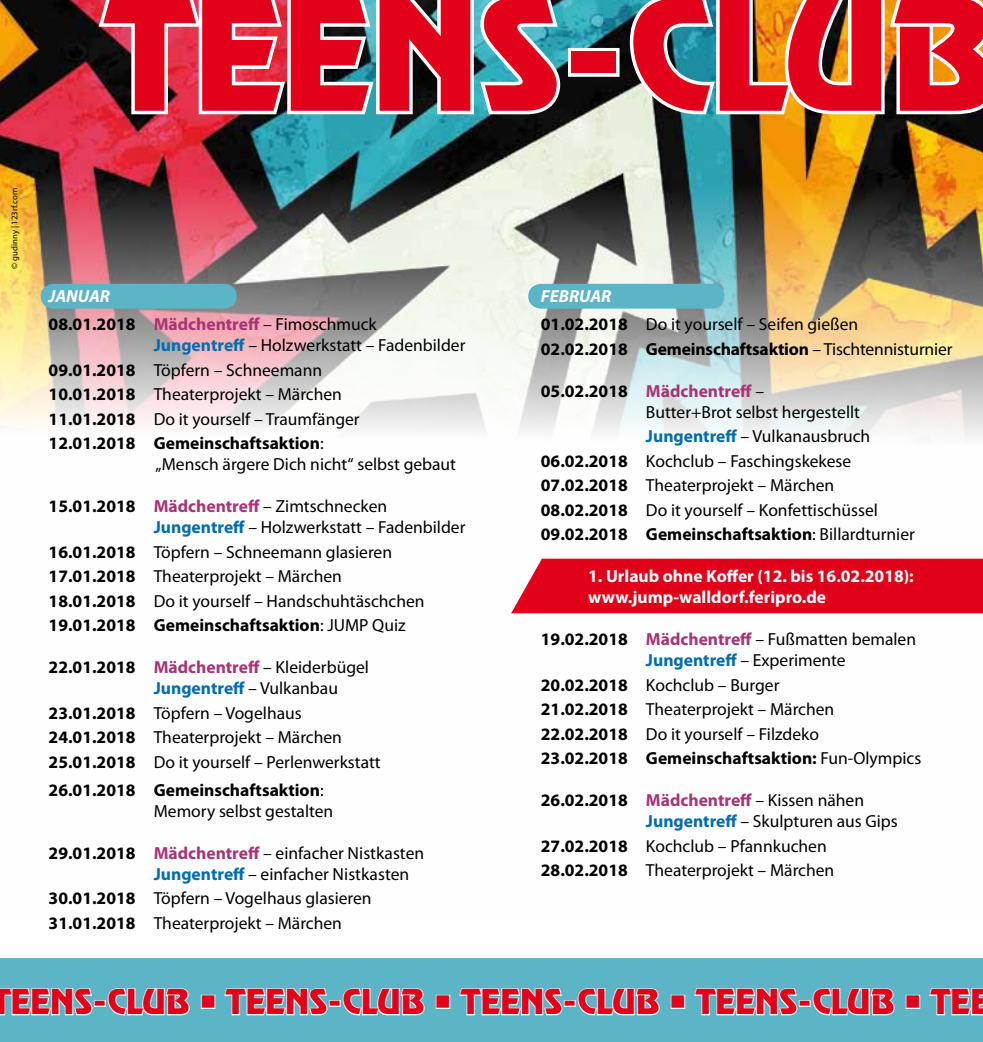
<style>
.page{position:relative;width:983px;height:1042px;background:#fff}
.page>*{position:absolute;margin:0;border:0;box-sizing:border-box;transform-origin:0 0}
.t1{font:138.25px "Revue";color:#e2001a}
.t2{font:30.8px "Revue";color:#e2001a}
.t3{font:17.5px/24.5px "Myriad Pro";color:#000}
.t4{font:700 17.5px/21px "Myriad Pro";color:#000}
.t5{font:700 17.5px/21px "Myriad Pro";color:#fff}
.t6{font:700 17.5px/28px "Myriad Pro";color:#a63576}
.t7{font:8.75px "Myriad Pro";color:#000}
.s1{font-style:italic;color:#fff}
.s2{color:#000}
.s3{font-weight:400;color:#000}
.s4{font-weight:700;color:#006db0}
.s5{font-weight:700}
.s6{font-weight:700;color:#a63576}
.s7{font-weight:400}
.s8{font-weight:700;font-style:italic;color:#fff}
</style>
<div class="page">
<img style="left:0;top:0;width:982px;height:614px">
<div style="left:41px;top:284px;width:196px;height:25px;background:#5cb5c6;border-radius:12px"></div>
<div style="left:528px;top:284px;width:196px;height:25px;background:#5cb5c6;border-radius:12px"></div>
<div style="left:0;top:958px;width:982px;height:84px;background:#5cb5c6"></div>
<svg style="left:0;top:988px;width:93px;height:28px"></svg>
<div style="left:94px;top:1000px;width:12px;height:7px;border:2px solid #fff"></div>
<svg style="left:107px;top:988px;width:83px;height:28px"></svg>
<div style="left:201px;top:995px;width:14px;height:14px;border:2px solid #fff"></div>
<svg style="left:224px;top:988px;width:104px;height:28px"></svg>
<div style="left:329px;top:1000px;width:11px;height:7px;border:2px solid #fff"></div>
<svg style="left:342px;top:988px;width:83px;height:28px"></svg>
<div style="left:435px;top:995px;width:15px;height:14px;border:2px solid #fff"></div>
<svg style="left:459px;top:988px;width:104px;height:28px"></svg>
<div style="left:563px;top:1000px;width:12px;height:7px;border:2px solid #fff"></div>
<svg style="left:577px;top:988px;width:83px;height:28px"></svg>
<div style="left:670px;top:995px;width:15px;height:14px;border:2px solid #fff"></div>
<svg style="left:694px;top:988px;width:104px;height:28px"></svg>
<div style="left:798px;top:1000px;width:12px;height:7px;border:2px solid #fff"></div>
<svg style="left:812px;top:988px;width:83px;height:28px"></svg>
<div style="left:905px;top:995px;width:14px;height:14px;border:2px solid #fff"></div>
<svg style="left:929px;top:988px;width:53px;height:28px"></svg>
<img style="left:94px;top:0;width:469px;height:118px">
<div style="left:568px;top:48px;width:51px;height:29px;border:7px solid #fff"></div>
<img style="left:626px;top:0;width:356px;height:118px">
<h1 class="t1" style="left:107px;top:-37px;width:892px">TEENS-CLUB</h1>
<p class="t7" style="left:9px;top:268px;width:82px;rotate:-90deg">© gudinny | 123rf.com</p>
<p class="t6" style="left:49px;top:281px;width:329px"><span class="s1">JANUAR<br></span><span class="s2">08.01.2018</span> Mädchentreff <span class="s3">– Fimoschmuck</span></p>
<p class="t3" style="left:49px;top:333px;width:418px;text-indent:105px"><span class="s4">Jungentreff</span> – Holzwerkstatt – Fadenbilder <span class="s5">09.01.2018</span> Töpfern – Schneemann<br><span class="s5">10.01.2018</span> Theaterprojekt – Märchen<br><span class="s5">11.01.2018</span> Do it yourself – Traumfänger<br><span class="s5">12.01.2018 Gemeinschaftsaktion</span>:</p>
<p class="t3" style="left:155px;top:452px;width:302px">„Mensch ärgere Dich nicht“ selbst gebaut</p>
<p class="t3" style="left:154px;top:495px;width:313px;line-height:21px;text-indent:-105px"><span class="s5">15.01.2018</span> <span class="s6">Mädchentreff</span> – Zimtschnecken<br><span class="s4">Jungentreff</span> – Holzwerkstatt – Fadenbilder</p>
<p class="t3" style="left:49px;top:539px;width:377px"><span class="s5">16.01.2018</span> Töpfern – Schneemann glasieren <span class="s5">17.01.2018</span> Theaterprojekt – Märchen <span class="s5">18.01.2018</span> Do it yourself – Handschuhtäschchen <span class="s5">19.01.2018 Gemeinschaftsaktion</span>: JUMP Quiz</p>
<p class="t3" style="left:154px;top:656px;width:217px;line-height:21px;text-indent:-105px"><span class="s5">22.01.2018</span> <span class="s6">Mädchentreff</span> – Kleiderbügel<br><span class="s4">Jungentreff</span> – Vulkanbau</p>
<p class="t3" style="left:49px;top:700px;width:333px"><span class="s5">23.01.2018</span> Töpfern – Vogelhaus<br><span class="s5">24.01.2018</span> Theaterprojekt – Märchen<br><span class="s5">25.01.2018</span> Do it yourself – Perlenwerkstatt</p>
<p class="t4" style="left:154px;top:778px;width:181px;text-indent:-105px">26.01.2018 Gemeinschaftsaktion<span class="s7">:<br>Memory selbst gestalten</span></p>
<p class="t3" style="left:154px;top:842px;width:272px;line-height:21px;text-indent:-105px"><span class="s5">29.01.2018</span> <span class="s6">Mädchentreff</span> – einfacher Nistkasten<br><span class="s4">Jungentreff</span> – einfacher Nistkasten</p>
<p class="t3" style="left:49px;top:886px;width:324px"><span class="s5">30.01.2018</span> Töpfern – Vogelhaus glasieren<br><span class="s5">31.01.2018</span> Theaterprojekt – Märchen</p>
<p class="t3" style="left:540px;top:282px;width:319px;line-height:28px"><span class="s8">FEBRUAR<br></span><span class="s5">01.02.2018</span> Do it yourself – Seifen gießen</p>
<p class="t4" style="left:540px;top:338px;width:413px">02.02.2018 Gemeinschaftsaktion <span class="s7">– Tischtennisturnier</span></p>
<p class="t3" style="left:645px;top:380px;width:215px;line-height:21px;text-indent:-105px"><span class="s5">05.02.2018</span> <span class="s6">Mädchentreff</span> –<br>Butter+Brot selbst hergestellt</p>
<p class="t3" style="left:540px;top:424px;width:375px;text-indent:105px"><span class="s4">Jungentreff</span> – Vulkanausbruch <span class="s5">06.02.2018</span> Kochclub – Faschingskekese <span class="s5">07.02.2018</span> Theaterprojekt – Märchen <span class="s5">08.02.2018</span> Do it yourself – Konfettischüssel <span class="s5">09.02.2018 Gemeinschaftsaktion</span>: Billardturnier</p>
<p class="t5" style="left:588px;top:565px;width:327px">1. Urlaub ohne Koffer (12. bis 16.02.2018): www.jump-walldorf.feripro.de</p>
<p class="t3" style="left:645px;top:628px;width:271px;line-height:21px;text-indent:-105px"><span class="s5">19.02.2018</span> <span class="s6">Mädchentreff</span> – Fußmatten bemalen<br><span class="s4">Jungentreff</span> – Experimente</p>
<p class="t3" style="left:540px;top:672px;width:382px"><span class="s5">20.02.2018</span> Kochclub – Burger<br><span class="s5">21.02.2018</span> Theaterprojekt – Märchen <span class="s5">22.02.2018</span> Do it yourself – Filzdeko<br><span class="s5">23.02.2018 Gemeinschaftsaktion:</span> Fun-Olympics</p>
<p class="t3" style="left:645px;top:789px;width:253px;line-height:21px;text-indent:-105px"><span class="s5">26.02.2018</span> <span class="s6">Mädchentreff</span> – Kissen nähen<br><span class="s4">Jungentreff</span> – Skulpturen aus Gips</p>
<p class="t3" style="left:540px;top:833px;width:295px"><span class="s5">27.02.2018</span> Kochclub – Pfannkuchen<br><span class="s5">28.02.2018</span> Theaterprojekt – Märchen</p>
<h2 class="t2" style="left:-9px;top:981px;width:999px">TEENS-CLUB • TEENS-CLUB • TEENS-CLUB • TEENS-CLUB • TEE</h2>
</div>
